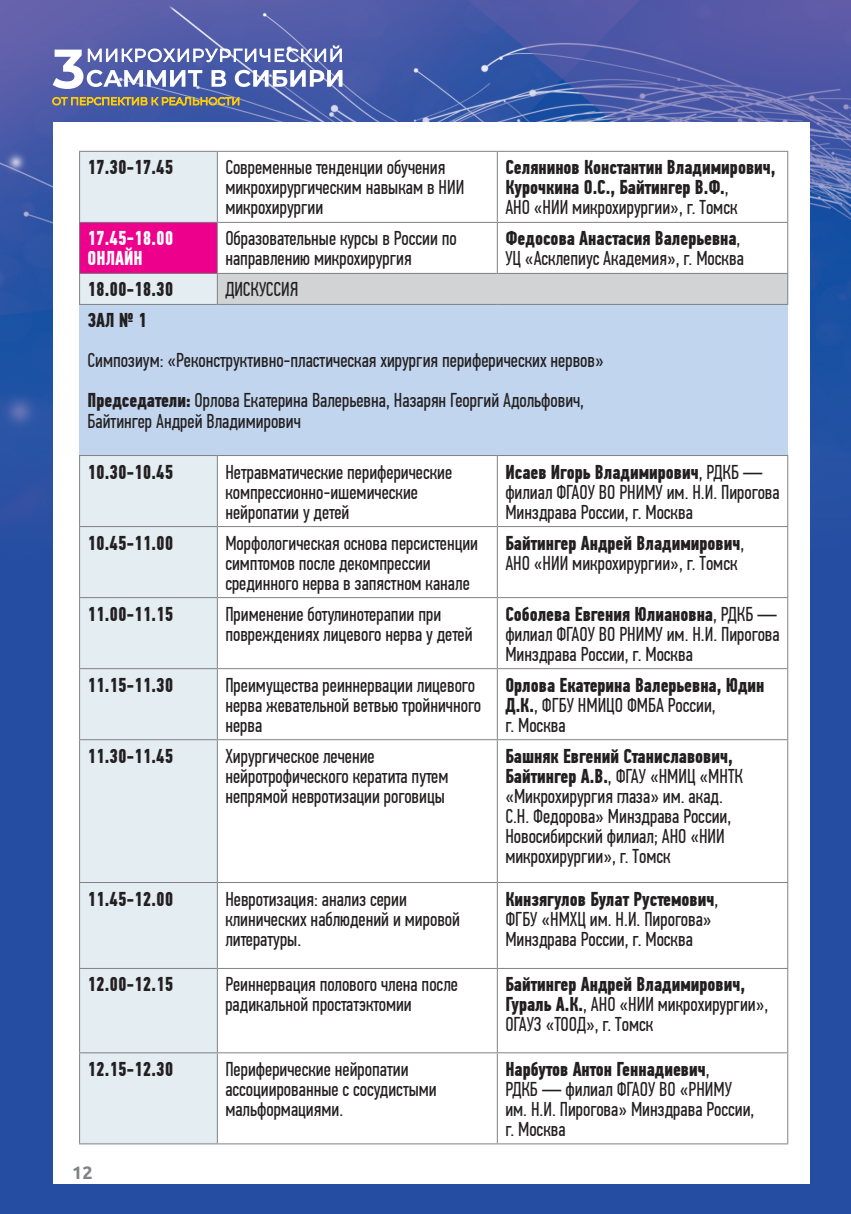
<style>
.page{position:relative;width:851px;height:1214px;background:#fff}
.page>*{position:absolute;margin:0;border:0;box-sizing:border-box;transform-origin:0 0}
.t1{font:20px/20px "PF Din Text Comp Pro";color:#231f20}
.t2{font:700 20px/20px "PF Din Text Comp Pro";color:#231f20}
.t3{font:700 20px/20px "PF Din Text Comp Pro";color:#fff}
.t4{font:700 18px "Ubuntu";color:#808285}
.s1{font-weight:400}
.s2{font-weight:700}
</style>
<div class="page">
<img style="left:0;top:0;width:850px;height:1213px">
<div style="left:53px;top:123px;width:756px;height:1060px;background:#fff"></div>
<svg style="left:52px;top:97px;width:187px;height:31px"></svg>
<svg style="left:53px;top:45px;width:289px;height:44px"></svg>
<div style="left:80px;top:152px;width:137px;height:991px;background:#e3edf2"></div>
<div style="left:80px;top:222px;width:137px;height:51px;background:#ec008c"></div>
<div style="left:217px;top:273px;width:570px;height:31px;background:#d1d3d4"></div>
<div style="left:80px;top:304px;width:707px;height:151px;background:#c2d5ee"></div>
<hr style="left:79px;top:526px;width:138px;height:1px;background:#808285">
<hr style="left:217px;top:526px;width:280px;height:1px;background:#808285">
<hr style="left:497px;top:526px;width:291px;height:1px;background:#808285">
<hr style="left:79px;top:968px;width:1px;height:84px;background:#808285">
<hr style="left:217px;top:968px;width:1px;height:84px;background:#808285">
<hr style="left:496px;top:968px;width:1px;height:84px;background:#808285">
<hr style="left:787px;top:968px;width:1px;height:84px;background:#808285">
<hr style="left:79px;top:455px;width:138px;height:1px;background:#808285">
<hr style="left:79px;top:456px;width:1px;height:70px;background:#808285">
<hr style="left:217px;top:455px;width:280px;height:1px;background:#808285">
<hr style="left:217px;top:456px;width:1px;height:70px;background:#808285">
<hr style="left:497px;top:455px;width:291px;height:1px;background:#808285">
<hr style="left:496px;top:456px;width:1px;height:70px;background:#808285">
<hr style="left:787px;top:456px;width:1px;height:70px;background:#808285">
<hr style="left:79px;top:527px;width:1px;height:70px;background:#808285">
<hr style="left:217px;top:527px;width:1px;height:70px;background:#808285">
<hr style="left:496px;top:527px;width:1px;height:70px;background:#808285">
<hr style="left:787px;top:527px;width:1px;height:70px;background:#808285">
<hr style="left:79px;top:597px;width:138px;height:1px;background:#808285">
<hr style="left:79px;top:598px;width:1px;height:70px;background:#808285">
<hr style="left:217px;top:597px;width:280px;height:1px;background:#808285">
<hr style="left:217px;top:598px;width:1px;height:70px;background:#808285">
<hr style="left:497px;top:597px;width:291px;height:1px;background:#808285">
<hr style="left:496px;top:598px;width:1px;height:70px;background:#808285">
<hr style="left:787px;top:598px;width:1px;height:70px;background:#808285">
<hr style="left:79px;top:882px;width:1px;height:85px;background:#808285">
<hr style="left:217px;top:882px;width:1px;height:85px;background:#808285">
<hr style="left:496px;top:882px;width:1px;height:85px;background:#808285">
<hr style="left:787px;top:882px;width:1px;height:85px;background:#808285">
<hr style="left:79px;top:967px;width:138px;height:1px;background:#808285">
<hr style="left:217px;top:967px;width:280px;height:1px;background:#808285">
<hr style="left:497px;top:967px;width:291px;height:1px;background:#808285">
<hr style="left:79px;top:668px;width:138px;height:1px;background:#808285">
<hr style="left:79px;top:669px;width:1px;height:70px;background:#808285">
<hr style="left:217px;top:668px;width:280px;height:1px;background:#808285">
<hr style="left:217px;top:669px;width:1px;height:70px;background:#808285">
<hr style="left:497px;top:668px;width:291px;height:1px;background:#808285">
<hr style="left:496px;top:669px;width:1px;height:70px;background:#808285">
<hr style="left:787px;top:669px;width:1px;height:70px;background:#808285">
<hr style="left:79px;top:739px;width:138px;height:1px;background:#808285">
<hr style="left:79px;top:740px;width:1px;height:141px;background:#808285">
<hr style="left:217px;top:739px;width:280px;height:1px;background:#808285">
<hr style="left:217px;top:740px;width:1px;height:141px;background:#808285">
<hr style="left:497px;top:739px;width:291px;height:1px;background:#808285">
<hr style="left:496px;top:740px;width:1px;height:141px;background:#808285">
<hr style="left:787px;top:740px;width:1px;height:141px;background:#808285">
<hr style="left:79px;top:881px;width:138px;height:1px;background:#808285">
<hr style="left:217px;top:881px;width:280px;height:1px;background:#808285">
<hr style="left:497px;top:881px;width:291px;height:1px;background:#808285">
<hr style="left:79px;top:1052px;width:138px;height:1px;background:#808285">
<hr style="left:79px;top:1053px;width:1px;height:90px;background:#808285">
<hr style="left:217px;top:1052px;width:280px;height:1px;background:#808285">
<hr style="left:217px;top:1053px;width:1px;height:90px;background:#808285">
<hr style="left:497px;top:1052px;width:291px;height:1px;background:#808285">
<hr style="left:496px;top:1053px;width:1px;height:90px;background:#808285">
<hr style="left:787px;top:1053px;width:1px;height:90px;background:#808285">
<hr style="left:79px;top:1143px;width:138px;height:1px;background:#808285">
<hr style="left:217px;top:1143px;width:280px;height:1px;background:#808285">
<hr style="left:497px;top:1143px;width:291px;height:1px;background:#808285">
<hr style="left:79px;top:151px;width:138px;height:1px;background:#808285">
<hr style="left:79px;top:152px;width:1px;height:70px;background:#808285">
<hr style="left:217px;top:151px;width:280px;height:1px;background:#808285">
<hr style="left:217px;top:152px;width:1px;height:70px;background:#808285">
<hr style="left:497px;top:151px;width:291px;height:1px;background:#808285">
<hr style="left:496px;top:152px;width:1px;height:70px;background:#808285">
<hr style="left:787px;top:152px;width:1px;height:70px;background:#808285">
<hr style="left:79px;top:222px;width:138px;height:1px;background:#808285">
<hr style="left:79px;top:223px;width:1px;height:50px;background:#808285">
<hr style="left:217px;top:222px;width:280px;height:1px;background:#808285">
<hr style="left:217px;top:223px;width:1px;height:50px;background:#808285">
<hr style="left:497px;top:222px;width:291px;height:1px;background:#808285">
<hr style="left:496px;top:223px;width:1px;height:50px;background:#808285">
<hr style="left:787px;top:223px;width:1px;height:50px;background:#808285">
<hr style="left:79px;top:273px;width:138px;height:1px;background:#808285">
<hr style="left:79px;top:274px;width:1px;height:30px;background:#808285">
<hr style="left:217px;top:273px;width:280px;height:1px;background:#808285">
<hr style="left:217px;top:274px;width:1px;height:30px;background:#808285">
<hr style="left:497px;top:273px;width:291px;height:1px;background:#808285">
<hr style="left:787px;top:274px;width:1px;height:30px;background:#808285">
<hr style="left:79px;top:304px;width:138px;height:1px;background:#808285">
<hr style="left:217px;top:304px;width:280px;height:1px;background:#808285">
<hr style="left:497px;top:304px;width:291px;height:1px;background:#808285">
<p class="t2" style="left:88px;top:158px;width:87px">17.30-17.45</p>
<p class="t1" style="left:225px;top:158px;width:240px">Современные тенденции обучения микрохирургическим навыкам в НИИ микрохирургии</p>
<p class="t2" style="left:505px;top:158px;width:271px">Селянинов Константин Владимирович,<br>Курочкина О.С., Байтингер В.Ф.<span class="s1">,<br>АНО «НИИ микрохирургии», г. Томск</span></p>
<p class="t3" style="left:88px;top:229px;width:87px">17.45-18.00 онлайн</p>
<p class="t1" style="left:225px;top:229px;width:233px">Образовательные курсы в России по направлению микрохирургия</p>
<p class="t1" style="left:505px;top:229px;width:240px"><span class="s2">Федосова Анастасия Валерьевна</span>,<br>УЦ «Асклепиус Академия», г. Москва</p>
<p class="t2" style="left:88px;top:280px;width:87px">18.00-18.30</p>
<p class="t1" style="left:225px;top:280px;width:18px">Дискуссия</p>
<p class="t2" style="left:88px;top:311px;width:61px">ЗАЛ № 1</p>
<p class="t1" style="left:88px;top:341px;width:517px;line-height:40px">Симпозиум: «Реконструктивно-пластическая хирургия периферических нервов»<br><span class="s2">Председатели:</span> Орлова Екатерина Валерьевна, Назарян Георгий Адольфович,</p>
<p class="t1" style="left:88px;top:411px;width:215px">Байтингер Андрей Владимирович</p>
<p class="t2" style="left:88px;top:462px;width:87px">10.30-10.45</p>
<p class="t1" style="left:225px;top:462px;width:228px">Нетравматические периферические компрессионно-ишемические нейропатии у детей</p>
<p class="t1" style="left:505px;top:462px;width:276px"><span class="s2">Исаев Игорь Владимирович</span>, РДКБ — филиал ФГАОУ ВО РНИМУ им. Н.И. Пирогова<br>Минздрава России, г. Москва</p>
<p class="t2" style="left:88px;top:533px;width:87px">10.45-11.00</p>
<p class="t1" style="left:225px;top:533px;width:254px">Морфологическая основа персистенции симптомов после декомпрессии срединного нерва в запястном канале</p>
<p class="t1" style="left:505px;top:533px;width:240px"><span class="s2">Байтингер Андрей Владимирович</span>,<br>АНО «НИИ микрохирургии», г. Томск</p>
<p class="t2" style="left:88px;top:604px;width:87px">11.00-11.15</p>
<p class="t1" style="left:225px;top:604px;width:249px">Применение ботулинотерапии при повреждениях лицевого нерва у детей</p>
<p class="t1" style="left:505px;top:604px;width:276px"><span class="s2">Соболева Евгения Юлиановна</span>, РДКБ — филиал ФГАОУ ВО РНИМУ им. Н.И. Пирогова<br>Минздрава России, г. Москва</p>
<p class="t2" style="left:88px;top:675px;width:87px">11.15-11.30</p>
<p class="t1" style="left:225px;top:675px;width:257px">Преимущества реиннервации лицевого нерва жевательной ветвью тройничного нерва</p>
<p class="t2" style="left:505px;top:675px;width:261px">Орлова Екатерина Валерьевна, Юдин<br>Д.К.<span class="s1">, ФГБУ НМИЦО ФМБА России,<br>г. Москва</span></p>
<p class="t2" style="left:88px;top:746px;width:87px">11.30-11.45</p>
<p class="t1" style="left:225px;top:746px;width:224px">Хирургическое лечение нейротрофического кератита путем непрямой невротизации роговицы</p>
<p class="t1" style="left:505px;top:746px;width:239px"><span class="s2">Башняк Евгений Станиславович,<br>Байтингер А.В.</span>, ФГАУ «НМИЦ «МНТК «Микрохирургия глаза» им. акад.<br>С.Н. Федорова» Минздрава России,<br>Новосибирский филиал; АНО «НИИ микрохирургии», г. Томск</p>
<p class="t2" style="left:88px;top:888px;width:87px">11.45-12.00</p>
<p class="t1" style="left:225px;top:888px;width:236px">Невротизация: анализ серии клинических наблюдений и мировой литературы.</p>
<p class="t1" style="left:505px;top:888px;width:214px"><span class="s2">Кинзягулов Булат Рустемович</span>,<br>ФГБУ «НМХЦ им. Н.И. Пирогова»<br>Минздрава России, г. Москва</p>
<p class="t2" style="left:88px;top:974px;width:87px">12.00-12.15</p>
<p class="t1" style="left:225px;top:974px;width:234px">Реиннервация полового члена после радикальной простатэктомии</p>
<p class="t1" style="left:505px;top:974px;width:264px"><span class="s2">Байтингер Андрей Владимирович,<br>Гураль А.К.</span>, АНО «НИИ микрохирургии»,<br>ОГАУЗ «ТООД», г. Томск</p>
<p class="t2" style="left:88px;top:1058px;width:87px">12.15-12.30</p>
<p class="t1" style="left:225px;top:1059px;width:213px">Периферические нейропатии ассоциированные с сосудистыми мальформациями.</p>
<p class="t1" style="left:505px;top:1059px;width:250px"><span class="s2">Нарбутов Антон Геннадиевич</span>,<br>РДКБ — филиал ФГАОУ ВО «РНИМУ им. Н.И. Пирогова» Минздрава России, г. Москва</p>
<p class="t4" style="left:72px;top:1161px;width:22px">12</p>
</div>
